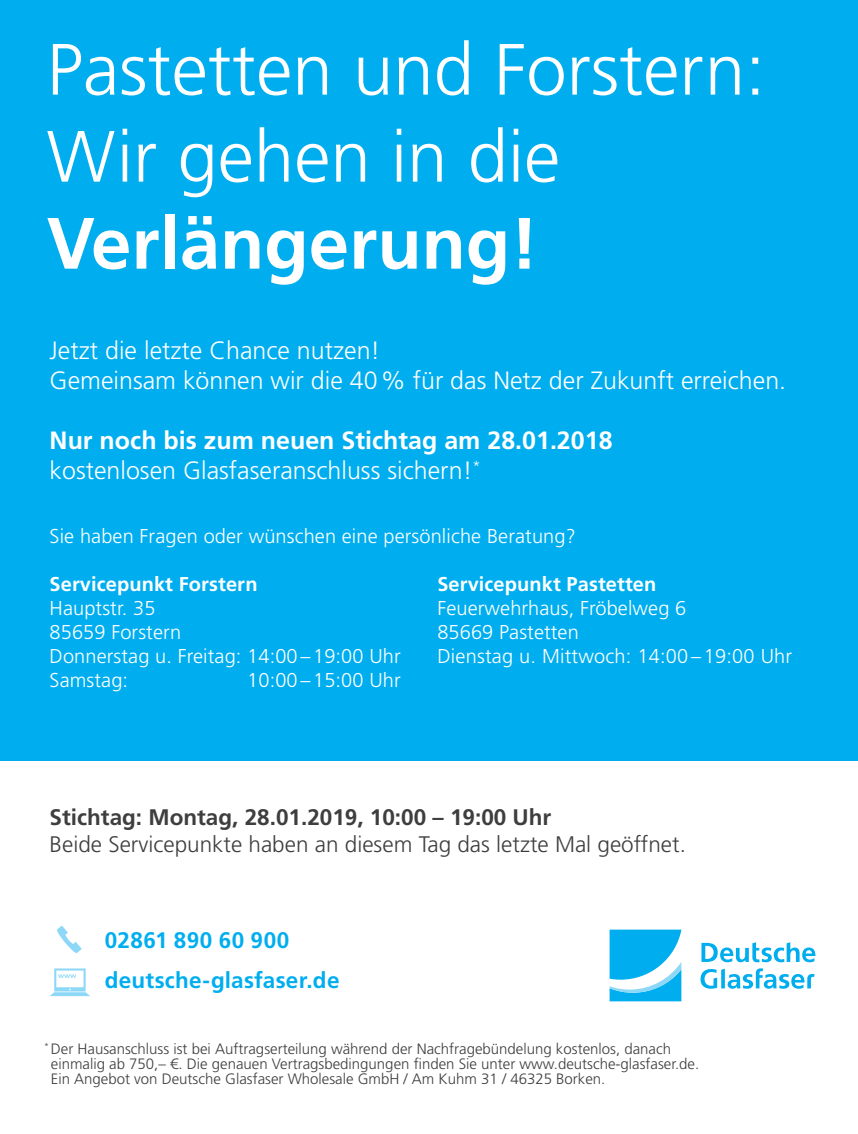
<style>
.page{position:relative;width:858px;height:1134px;background:#fff}
.page>*{position:absolute;margin:0;border:0;box-sizing:border-box;transform-origin:0 0}
.t1{font:300 72.5px/87px "Frutiger LT Std";color:#fff}
.t2{font:700 72.5px "Frutiger LT Std";color:#fff}
.t3{font:300 25px/30px "Frutiger LT Std";color:#fff}
.t4{font:700 25px/30px "Frutiger LT Std";color:#fff}
.t5{font:300 22.5px "Frutiger LT Std";color:#3e3e3f}
.t6{font:700 22.5px "Frutiger LT Std";color:#3e3e3f}
.t7{font:700 22.5px/39.5px "Frutiger LT Std";letter-spacing:.01em;color:#00aeef}
.t8{font:300 20px "Frutiger LT Std";letter-spacing:.005em;color:#fff}
.t9{font:700 20px "Frutiger LT Std";letter-spacing:.005em;color:#fff}
.t10{font:300 15px/15px "Frutiger LT Std";color:#3e3e3f}
.s1{font-weight:300}
</style>
<div class="page">
<div style="left:0;top:0;width:857px;height:761px;background:#00aeef"></div>
<svg style="left:700px;top:968px;width:114px;height:21px"></svg>
<svg style="left:701px;top:942px;width:114px;height:20px"></svg>
<svg style="left:609px;top:929px;width:72px;height:72px"></svg>
<svg style="left:57px;top:925px;width:25px;height:29px"></svg>
<svg style="left:50px;top:968px;width:40px;height:28px"></svg>
<h1 class="t1" style="left:47px;top:27px;width:720px">Pastetten und Forstern:<br>Wir gehen in die</h1>
<h1 class="t2" style="left:47px;top:201px;width:493px">Verlängerung!</h1>
<h2 class="t3" style="left:50px;top:336px;width:738px">Jetzt die letzte Chance nutzen!<br>Gemeinsam können wir die 40% für das Netz der Zukunft erreichen.</h2>
<h2 class="t4" style="left:50px;top:425px;width:564px">Nur noch bis zum neuen Stichtag am 28.01.2018 <span class="s1">kostenlosen Glasfaseranschluss sichern!</span><sup>*</sup></h2>
<h3 class="t8" style="left:50px;top:525px;width:527px">Sie haben Fragen oder wünschen eine persönliche Beratung?</h3>
<h3 class="t9" style="left:50px;top:572px;width:209px">Servicepunkt Forstern</h3>
<h3 class="t9" style="left:437px;top:572px;width:220px">Servicepunkt Pastetten</h3>
<h3 class="t8" style="left:50px;top:597px;width:107px">Hauptstr. 35</h3>
<h3 class="t8" style="left:437px;top:597px;width:250px">Feuerwehrhaus, Fröbelweg 6</h3>
<h3 class="t8" style="left:50px;top:621px;width:133px">85659 Forstern</h3>
<h3 class="t8" style="left:437px;top:621px;width:143px">85669 Pastetten</h3>
<h3 class="t8" style="left:50px;top:645px;width:352px">Donnerstag u. Freitag: 14:00–19:00 Uhr</h3>
<h3 class="t8" style="left:437px;top:645px;width:356px">Dienstag u. Mittwoch: 14:00 –19:00 Uhr</h3>
<h3 class="t8" style="left:50px;top:669px;width:80px">Samstag:</h3>
<h3 class="t8" style="left:247px;top:669px;width:155px">10:00–15:00 Uhr</h3>
<h3 class="t6" style="left:50px;top:804px;width:503px">Stichtag: Montag, 28.01.2019, 10:00 – 19:00 Uhr</h3>
<h3 class="t5" style="left:50px;top:831px;width:637px">Beide Servicepunkte haben an diesem Tag das letzte Mal geöffnet.</h3>
<h3 class="t7" style="left:105px;top:921px;width:236px">02861 890 60 900 deutsche-glasfaser.de</h3>
<p class="t10" style="left:51px;top:1042px;width:649px;text-indent:-7px"><sup>*</sup> Der Hausanschluss ist bei Auftragserteilung während der Nachfragebündelung kostenlos, danach einmalig ab 750,– €. Die genauen Vertragsbedingungen finden Sie unter www.deutsche-glasfaser.de.<br>Ein Angebot von Deutsche Glasfaser Wholesale GmbH / Am Kuhm 31 / 46325 Borken.</p>
</div>
